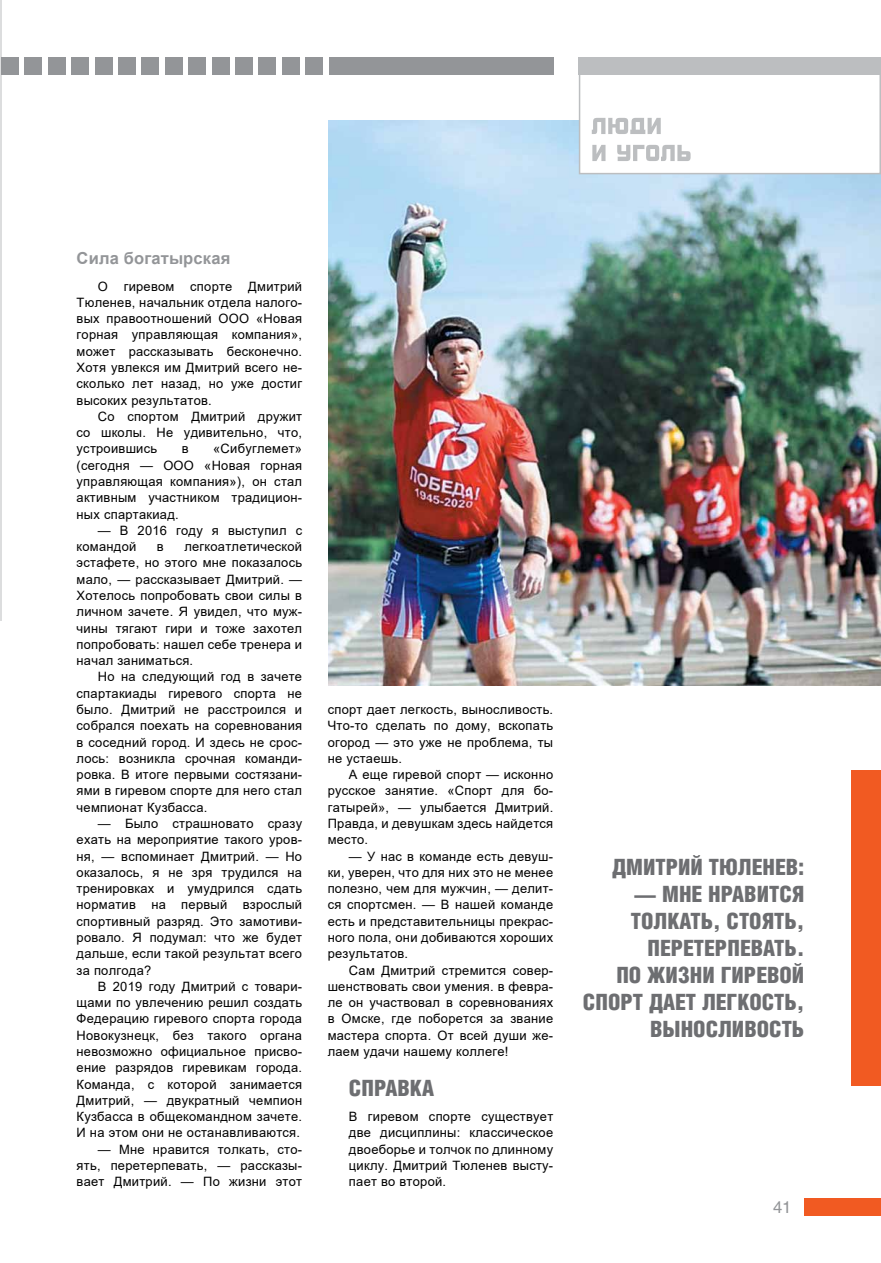
<style>
.page{position:relative;width:881px;height:1263px;background:#fff}
.page>*{position:absolute;margin:0;border:0;box-sizing:border-box;transform-origin:0 0}
.t1{font:900 22.5px/27px "Helios Cond";color:#6d6e71;text-align:right}
.t2{font:700 16.5px "Arial";letter-spacing:.01em;color:#939598}
.t3{font:16.5px "Helios";color:#939598}
.t4{font:12.9px/16.4px "Arial";letter-spacing:.02em;color:#000;text-align:justify}
</style>
<div class="page">
<hr style="left:0;top:0;width:1px;height:621px;background:#dcddde">
<img style="left:328px;top:121px;width:552px;height:564px">
<div style="left:850px;top:770px;width:30px;height:315px;background:#f15a22"></div>
<div style="left:578px;top:57px;width:302px;height:117px;background:#fff;border:2px solid #bcbec0"></div>
<div style="left:329px;top:58px;width:224px;height:17px;background:#939598"></div>
<div style="left:1px;top:58px;width:17px;height:17px;background:#939598"></div>
<div style="left:25px;top:58px;width:17px;height:17px;background:#939598"></div>
<div style="left:48px;top:58px;width:17px;height:17px;background:#939598"></div>
<div style="left:72px;top:58px;width:17px;height:17px;background:#939598"></div>
<div style="left:95px;top:58px;width:17px;height:17px;background:#939598"></div>
<div style="left:118px;top:58px;width:17px;height:17px;background:#939598"></div>
<div style="left:142px;top:58px;width:17px;height:17px;background:#939598"></div>
<div style="left:165px;top:58px;width:17px;height:17px;background:#939598"></div>
<div style="left:188px;top:58px;width:17px;height:17px;background:#939598"></div>
<div style="left:212px;top:58px;width:17px;height:17px;background:#939598"></div>
<div style="left:235px;top:58px;width:17px;height:17px;background:#939598"></div>
<div style="left:259px;top:58px;width:17px;height:17px;background:#939598"></div>
<div style="left:282px;top:58px;width:17px;height:17px;background:#939598"></div>
<div style="left:305px;top:58px;width:17px;height:17px;background:#939598"></div>
<div style="left:578px;top:58px;width:302px;height:17px;background:#bcbec0"></div>
<svg style="left:592px;top:145px;width:98px;height:16px"></svg>
<svg style="left:591px;top:118px;width:69px;height:16px"></svg>
<div style="left:804px;top:1198px;width:76px;height:17px;background:#f15a22"></div>
<p class="t2" style="left:77px;top:246px;width:155px">Сила богатырская</p>
<p class="t4" style="left:77px;top:278px;width:227px;text-indent:21px">О гиревом спорте Дмитрий Тюленев, начальник отдела налого&shy;вых правоотношений ООО «Новая горная управляющая компания», может рассказывать бесконечно.<br>Хотя увлекся им Дмитрий всего не&shy;сколько лет назад, но уже достиг высоких результатов.</p>
<p class="t4" style="left:77px;top:408px;width:227px;text-indent:21px">Со спортом Дмитрий дружит со школы. Не удивительно, что, устроившись</p>
<p class="t4" style="left:77px;top:441px;width:227px;text-indent:136px">«Сибуглемет» (сегодня — ООО «Новая горная управляющая компания»), он стал активным участником традицион&shy;ных спартакиад.</p>
<p class="t4" style="left:77px;top:522px;width:227px;text-indent:21px">— В 2016 году я выступил с командой</p>
<p class="t4" style="left:182px;top:441px;width:8px">в</p>
<p class="t4" style="left:77px;top:538px;width:227px;text-indent:108px">легкоатлетической эстафете, но этого мне показалось мало, — рассказывает Дмитрий. — Хотелось попробовать свои силы в личном зачете. Я увидел, что муж&shy;чины тягают гири и тоже захотел попробовать: нашел себе тренера и начал заниматься.</p>
<p class="t4" style="left:77px;top:669px;width:227px;text-indent:21px">Но на следующий год в зачете спартакиады гиревого спорта не было. Дмитрий не расстроился и собрался поехать на соревнования в соседний город. И здесь не срос&shy;лось: возникла срочная команди&shy;ровка. В итоге первыми состязани&shy;ями в гиревом спорте для него стал чемпионат Кузбасса.</p>
<p class="t4" style="left:77px;top:815px;width:227px;text-indent:21px">— Было страшновато сразу ехать на мероприятие такого уров&shy;ня, — вспоминает Дмитрий. — Но оказалось, я не зря трудился на тренировках и умудрился сдать норматив на первый взрослый спортивный разряд. Это замотиви&shy;ровало. Я подумал: что же будет дальше, если такой результат всего за полгода?</p>
<p class="t4" style="left:77px;top:978px;width:227px;text-indent:21px">В 2019 году Дмитрий с товари&shy;щами по увлечению решил создать Федерацию гиревого спорта города Новокузнецк, без такого органа невозможно официальное присво&shy;ение разрядов гиревикам города.<br>Команда, с которой занимается Дмитрий, — двукратный чемпион Кузбасса в общекомандном зачете.<br>И на этом они не останавливаются.</p>
<p class="t4" style="left:77px;top:1141px;width:227px;text-indent:21px">— Мне нравится толкать, сто&shy;ять, перетерпевать, — рассказы&shy;вает Дмитрий. — По жизни этот</p>
<p class="t4" style="left:157px;top:538px;width:8px">в</p>
<p class="t4" style="left:327px;top:701px;width:227px">спорт дает легкость, выносливость.<br>Что-то сделать по дому, вскопать огород — это уже не проблема, ты не устаешь.</p>
<p class="t4" style="left:327px;top:766px;width:227px;text-indent:21px">А еще гиревой спорт — исконно русское занятие. «Спорт для бо&shy;гатырей», — улыбается Дмитрий.<br>Правда, и девушкам здесь найдется место.</p>
<p class="t4" style="left:327px;top:848px;width:227px;text-indent:21px">— У нас в команде есть девуш&shy;ки, уверен, что для них это не менее полезно, чем для мужчин, — делит&shy;ся спортсмен. — В нашей команде есть и представительницы прекрас&shy;ного пола, они добиваются хороших результатов.</p>
<p class="t4" style="left:327px;top:962px;width:227px;text-indent:21px">Сам Дмитрий стремится совер&shy;шенствовать свои умения. в февра&shy;ле он участвовал в соревнованиях в Омске, где поборется за звание мастера спорта. От всей души же&shy;лаем удачи нашему коллеге!</p>
<h1 class="t1" style="left:349px;top:1074px;width:86px">СПРАВКА</h1>
<p class="t4" style="left:349px;top:1108px;width:206px">В гиревом спорте существует две дисциплины: классическое двоеборье и толчок по длинному циклу. Дмитрий Тюленев высту&shy;пает во второй.</p>
<h1 class="t1" style="left:612px;top:853px;width:194px">ДМИТРИЙ ТЮЛЕНЕВ:</h1>
<h1 class="t1" style="left:582px;top:880px;width:223px">— МНЕ НРАВИТСЯ<br>ТОЛКАТЬ, СТОЯТЬ,<br>ПЕРЕТЕРПЕВАТЬ.<br>ПО ЖИЗНИ ГИРЕВОЙ<br>СПОРТ ДАЕТ ЛЕГКОСТЬ,<br>ВЫНОСЛИВОСТЬ</h1>
<p class="t3" style="left:772px;top:1197px;width:20px">41</p>
</div>
